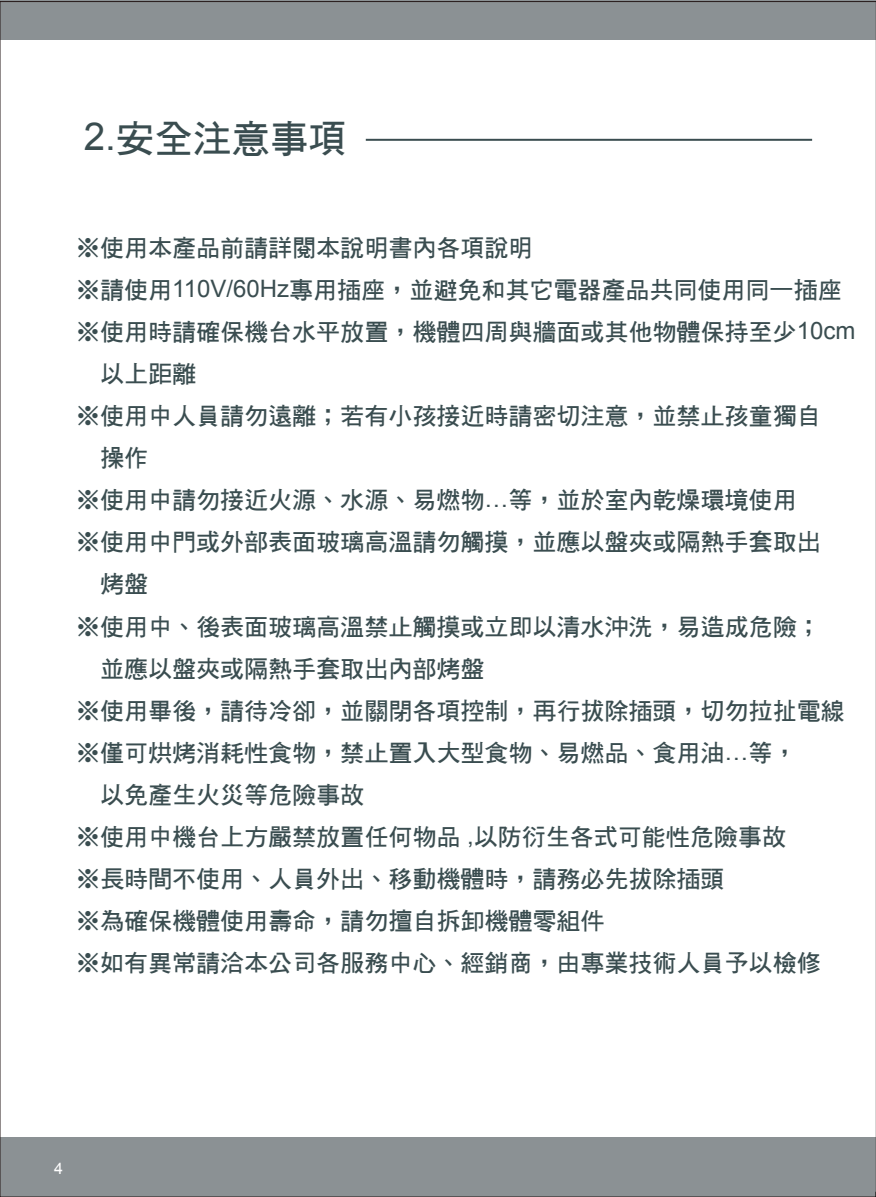
<style>
.page{position:relative;width:876px;height:1197px;background:#fff}
.page>*{position:absolute;margin:0;border:0;box-sizing:border-box;transform-origin:0 0}
.t1{font:38.4px "DF Hei Bd HK BF";color:#3a4d50}
.t2{font:24px "DF Hei Bd HK BF";color:#3a4d50}
.t3{font:16px "Arial";color:#fff}
.s1{font-family:"Arial"}
</style>
<div class="page">
<div style="left:0;top:0;width:875px;height:39px;background:#8b9194"></div>
<div style="left:0;top:1137px;width:875px;height:59px;background:#8b9194"></div>
<hr style="left:366px;top:139px;width:445px;height:2px;background:#3a4d50">
<h1 class="t1" style="left:84px;top:119px;width:264px"><span class="s1">2.</span>安全注意事項</h1>
<p class="t2" style="left:76px;top:236px;width:457px">※使用本產品前請詳閱本說明書內各項說明</p>
<p class="t2" style="left:76px;top:278px;width:766px">※請使用<span class="s1">110V/60Hz</span>專用插座，並避免和其它電器產品共同使用同一插座</p>
<p class="t2" style="left:76px;top:320px;width:780px">※使用時請確保機台水平放置，機體四周與牆面或其他物體保持至少<span class="s1">10cm</span></p>
<p class="t2" style="left:100px;top:362px;width:97px">以上距離</p>
<p class="t2" style="left:76px;top:404px;width:745px">※使用中人員請勿遠離；若有小孩接近時請密切注意，並禁止孩童獨自</p>
<p class="t2" style="left:100px;top:446px;width:49px">操作</p>
<p class="t2" style="left:76px;top:488px;width:721px">※使用中請勿接近火源、水源、易燃物<span class="s1">…</span>等，並於室內乾燥環境使用</p>
<p class="t2" style="left:76px;top:530px;width:745px">※使用中門或外部表面玻璃高溫請勿觸摸，並應以盤夾或隔熱手套取出</p>
<p class="t2" style="left:100px;top:572px;width:49px">烤盤</p>
<p class="t2" style="left:76px;top:614px;width:745px">※使用中、後表面玻璃高溫禁止觸摸或立即以清水沖洗，易造成危險；</p>
<p class="t2" style="left:100px;top:656px;width:385px">並應以盤夾或隔熱手套取出內部烤盤</p>
<p class="t2" style="left:76px;top:698px;width:769px">※使用畢後，請待冷卻，並關閉各項控制，再行拔除插頭，切勿拉扯電線</p>
<p class="t2" style="left:76px;top:740px;width:721px">※僅可烘烤消耗性食物，禁止置入大型食物、易燃品、食用油<span class="s1">…</span>等，</p>
<p class="t2" style="left:100px;top:782px;width:265px">以免產生火災等危險事故</p>
<p class="t2" style="left:76px;top:824px;width:711px">※使用中機台上方嚴禁放置任何物品 <span class="s1">,</span>以防衍生各式可能性危險事故</p>
<p class="t2" style="left:76px;top:866px;width:649px">※長時間不使用、人員外出、移動機體時，請務必先拔除插頭</p>
<p class="t2" style="left:76px;top:908px;width:529px">※為確保機體使用壽命，請勿擅自拆卸機體零組件</p>
<p class="t2" style="left:76px;top:950px;width:745px">※如有異常請洽本公司各服務中心、經銷商，由專業技術人員予以檢修</p>
<p class="t3" style="left:54px;top:1157px;width:10px">4</p>
</div>
